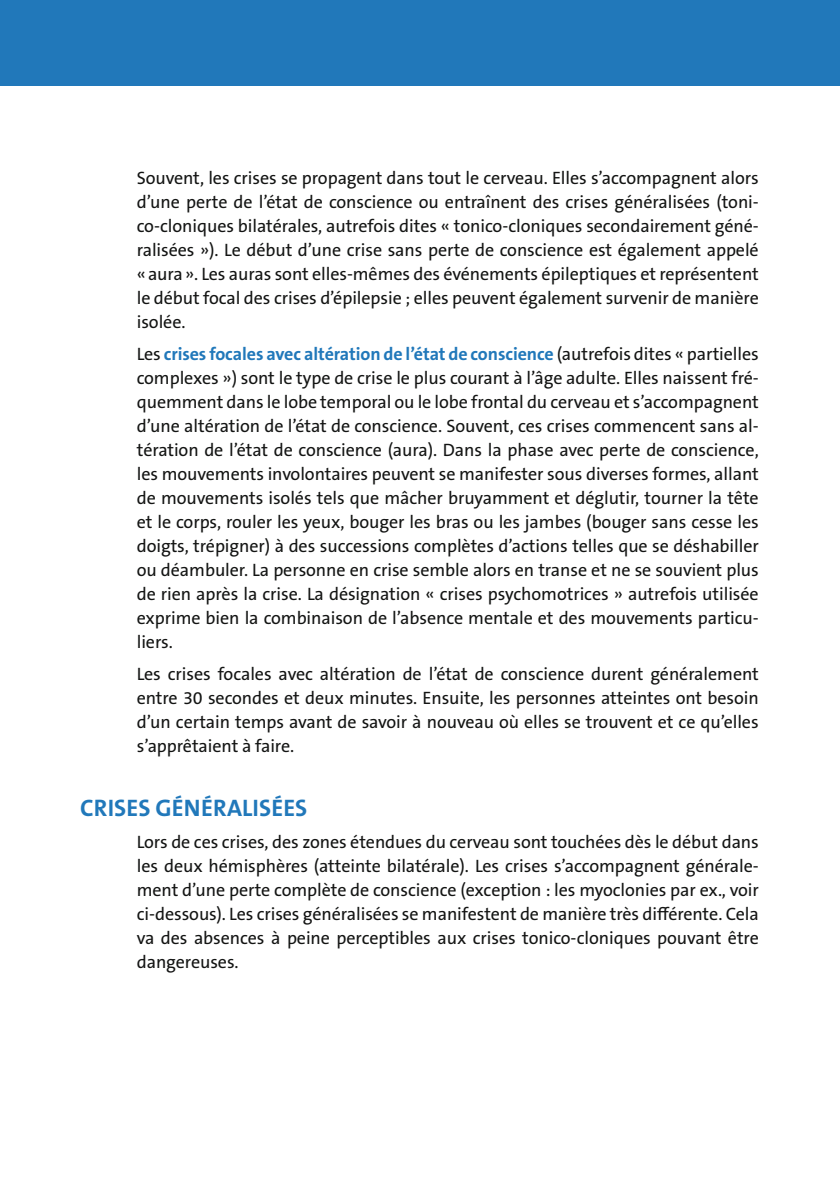
<style>
.page{position:relative;width:840px;height:1191px;background:#fff}
.page>*{position:absolute;margin:0;border:0;box-sizing:border-box;transform-origin:0 0}
.t1{font:700 24px "The Sans B W7";letter-spacing:.005em;color:#2178ba}
.t2{font:18px/24px "The Sans B W5 Plain";letter-spacing:-.005em;color:#131413;text-align:justify}
.t3{font:700 18px "The Sans B W7";letter-spacing:-.005em;color:#2178ba}
.s1{font-family:"The Sans B W5 Plain";font-weight:400;color:#131413}
</style>
<div class="page">
<div style="left:0;top:0;width:839px;height:85px;background:#2178ba"></div>
<p class="t2" style="left:137px;top:166px;width:623px">Souvent, les crises se propagent dans tout le cerveau. Elles s’accompagnent alors d’une perte de l’état de conscience ou entraînent des crises généralisées (toni&shy;co-cloniques bilatérales, autrefois dites « tonico-cloniques secondairement géné&shy;ralisées »). Le début d’une crise sans perte de conscience est également appelé «aura». Les auras sont elles-mêmes des événements épileptiques et représentent le début focal des crises d’épilepsie ; elles peuvent également survenir de manière isolée.</p>
<p class="t3" style="left:137px;top:342px;width:623px"><span class="s1">Les</span> crises focales avec altération de l’état de conscience <span class="s1">(autrefois dites « partielles</span></p>
<p class="t2" style="left:137px;top:366px;width:623px">complexes ») sont le type de crise le plus courant à l’âge adulte. Elles naissent fré&shy;quemment dans le lobe temporal ou le lobe frontal du cerveau et s’accompagnent d’une altération de l’état de conscience. Souvent, ces crises commencent sans al&shy;tération de l’état de conscience (aura). Dans la phase avec perte de conscience, les mouvements involontaires peuvent se manifester sous diverses formes, allant de mouvements isolés tels que mâcher bruyamment et déglutir, tourner la tête et le corps, rouler les yeux, bouger les bras ou les jambes (bouger sans cesse les doigts, trépigner) à des successions complètes d’actions telles que se déshabiller ou déambuler. La personne en crise semble alors en transe et ne se souvient plus de rien après la crise. La désignation « crises psychomotrices » autrefois utilisée exprime bien la combinaison de l’absence mentale et des mouvements particu&shy;liers.</p>
<p class="t2" style="left:137px;top:662px;width:623px">Les crises focales avec altération de l’état de conscience durent généralement entre 30 secondes et deux minutes. Ensuite, les personnes atteintes ont besoin d’un certain temps avant de savoir à nouveau où elles se trouvent et ce qu’elles s’apprêtaient à faire.</p>
<h1 class="t1" style="left:80px;top:792px;width:228px">CRISES GÉNÉRALISÉES</h1>
<p class="t2" style="left:137px;top:830px;width:623px">Lors de ces crises, des zones étendues du cerveau sont touchées dès le début dans les deux hémisphères (atteinte bilatérale). Les crises s’accompagnent générale&shy;ment d’une perte complète de conscience (exception : les myoclonies par ex., voir ci-dessous). Les crises généralisées se manifestent de manière très différente. Cela va des absences à peine perceptibles aux crises tonico-cloniques pouvant être dangereuses.</p>
</div>
